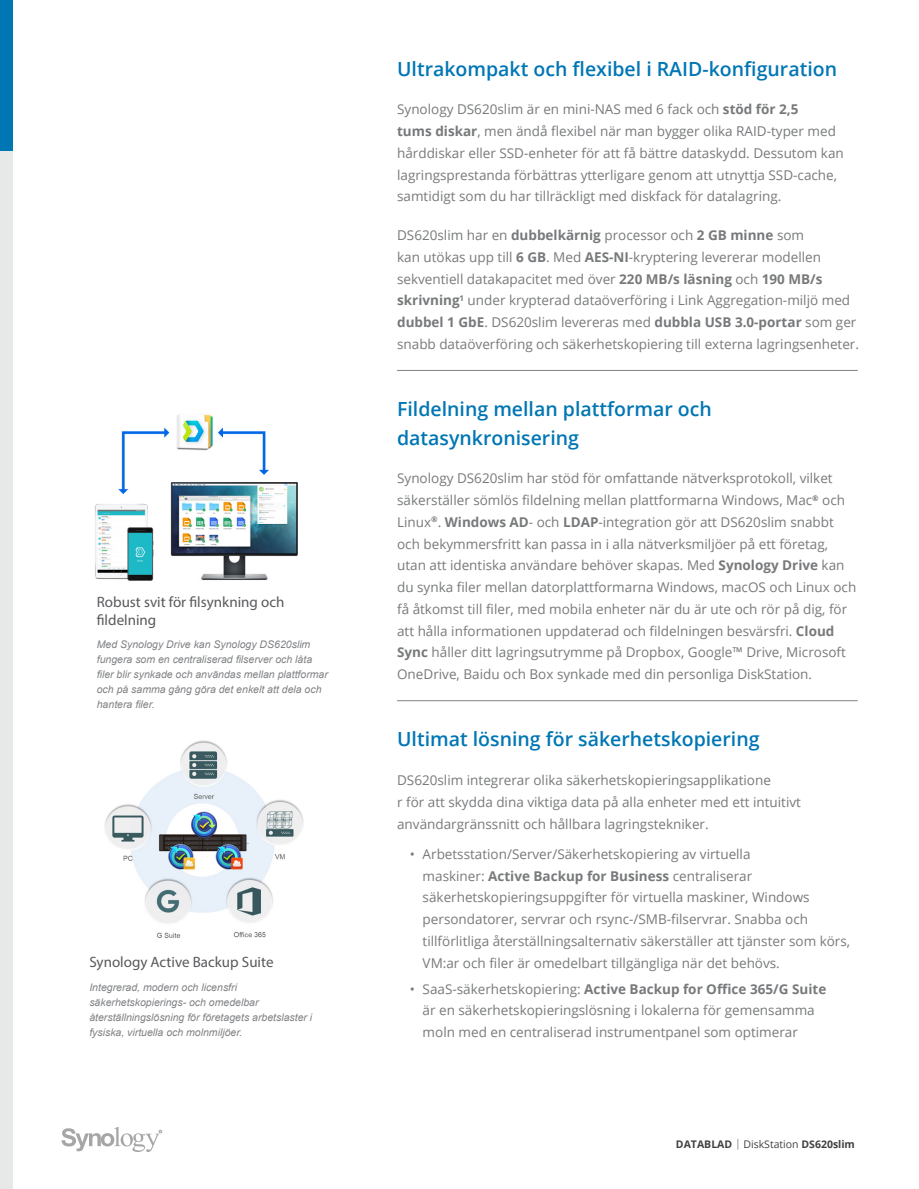
<style>
.page{position:relative;width:919px;height:1189px;background:#fff}
.page>*{position:absolute;margin:0;border:0;box-sizing:border-box;transform-origin:0 0}
.Chapter_Title{font:600 19.5px/28.5px "Open Sans";color:#0076b4}
.Graphic_Title{font:15px/18px "Myriad Pro";color:#58595b}
.Body_Content{font:13.5px/21.8px "Open Sans";color:#77797b}
.Graphic_Text{font:italic 10.5px/15px "Arial";color:#808285}
.t1{font:700 10.5px "Open Sans";color:#414142}
.s1{font-weight:700}
.s2{font-weight:300}
.s3{font-weight:400}
</style>
<div class="page">
<div style="left:0;top:151px;width:13px;height:1037px;background:#e7e8e8"></div>
<div style="left:0;top:0;width:13px;height:151px;background:#0076b4"></div>
<svg style="left:61px;top:1127px;width:101px;height:25px"></svg>
<hr style="left:397px;top:370px;width:460px;height:1px;background:#808285">
<hr style="left:397px;top:700px;width:460px;height:1px;background:#808285">
<img style="left:104px;top:740px;width:200px;height:198px">
<img style="left:95px;top:414px;width:203px;height:167px">
<p class="Graphic_Title" style="left:97px;top:593px;width:189px">Robust svit för filsynkning och fildelning</p>
<p class="Graphic_Text" style="left:97px;top:637px;width:233px">Med Synology Drive kan Synology DS620slim fungera som en centraliserad filserver och låta filer blir synkade och användas mellan plattformar och på samma gång göra det enkelt att dela och hantera filer.</p>
<p class="Graphic_Title" style="left:89px;top:953px;width:186px">Synology Active Backup Suite</p>
<p class="Graphic_Text" style="left:89px;top:980px;width:224px">Integrerad, modern och licensfri säkerhetskopierings- och omedelbar återställningslösning för företagets arbetslaster i fysiska, virtuella och molnmiljöer.</p>
<p class="Chapter_Title" style="left:397px;top:54px;width:441px">Ultrakompakt och flexibel i RAID-konfiguration</p>
<p class="Body_Content" style="left:397px;top:98px;width:448px">Synology DS620slim är en mini-NAS med 6 fack och <span class="s1">stöd för 2,5<br>tums diskar</span>, men ändå flexibel när man bygger olika RAID-typer med hårddiskar eller SSD-enheter för att få bättre dataskydd. Dessutom kan lagringsprestanda förbättras ytterligare genom att utnyttja SSD-cache, samtidigt som du har tillräckligt med diskfack för datalagring.</p>
<p class="Body_Content" style="left:397px;top:224px;width:463px">DS620slim har en <span class="s1">dubbelkärnig</span> processor och <span class="s1">2 GB minne</span> som<br>kan utökas upp till <span class="s1">6 GB</span>. Med <span class="s1">AES-NI</span>-kryptering levererar modellen sekventiell datakapacitet med över <span class="s1">220 MB/s läsning</span> och <span class="s1">190 MB/s skrivning</span><sup>1</sup> under krypterad dataöverföring i Link Aggregation-miljö med <span class="s1">dubbel 1 GbE</span>. DS620slim levereras med <span class="s1">dubbla USB 3.0-portar</span> som ger snabb dataöverföring och säkerhetskopiering till externa lagringsenheter.</p>
<p class="Chapter_Title" style="left:397px;top:394px;width:316px">Fildelning mellan plattformar och datasynkronisering</p>
<p class="Body_Content" style="left:397px;top:467px;width:461px">Synology DS620slim har stöd för omfattande nätverksprotokoll, vilket säkerställer sömlös fildelning mellan plattformarna Windows, Mac<sup>®</sup> och Linux<sup>®</sup>. <span class="s1">Windows AD</span>- och <span class="s1">LDAP</span>-integration gör att DS620slim snabbt och bekymmersfritt kan passa in i alla nätverksmiljöer på ett företag, utan att identiska användare behöver skapas. Med <span class="s1">Synology Drive</span> kan du synka filer mellan datorplattformarna Windows, macOS och Linux och få åtkomst till filer, med mobila enheter när du är ute och rör på dig, för att hålla informationen uppdaterad och fildelningen besvärsfri. <span class="s1">Cloud Sync</span> håller ditt lagringsutrymme på Dropbox, Google™ Drive, Microsoft OneDrive, Baidu och Box synkade med din personliga DiskStation.</p>
<p class="Chapter_Title" style="left:397px;top:725px;width:364px">Ultimat lösning för säkerhetskopiering</p>
<p class="Body_Content" style="left:397px;top:769px;width:405px">DS620slim integrerar olika säkerhetskopieringsapplikatione<br>r för att skydda dina viktiga data på alla enheter med ett intuitivt användargränssnitt och hållbara lagringstekniker.</p>
<p class="Body_Content" style="left:423px;top:843px;width:429px;text-indent:-13px">• Arbetsstation/Server/Säkerhetskopiering av virtuella<br>maskiner: <span class="s1">Active Backup for Business</span> centraliserar säkerhetskopieringsuppgifter för virtuella maskiner, Windows persondatorer, servrar och rsync-/SMB-filservrar. Snabba och tillförlitliga återställningsalternativ säkerställer att tjänster som körs, VM:ar och filer är omedelbart tillgängliga när det behövs.</p>
<p class="Body_Content" style="left:423px;top:978px;width:405px;text-indent:-13px">• SaaS-säkerhetskopiering: <span class="s1">Active Backup for Office 365/G Suite </span>är en säkerhetskopieringslösning i lokalerna för gemensamma moln med en centraliserad instrumentpanel som optimerar</p>
<p class="t1" style="left:676px;top:1137px;width:180px">DATABLAD <span class="s2">|</span> <span class="s3">DiskStation</span> DS620slim</p>
</div>
